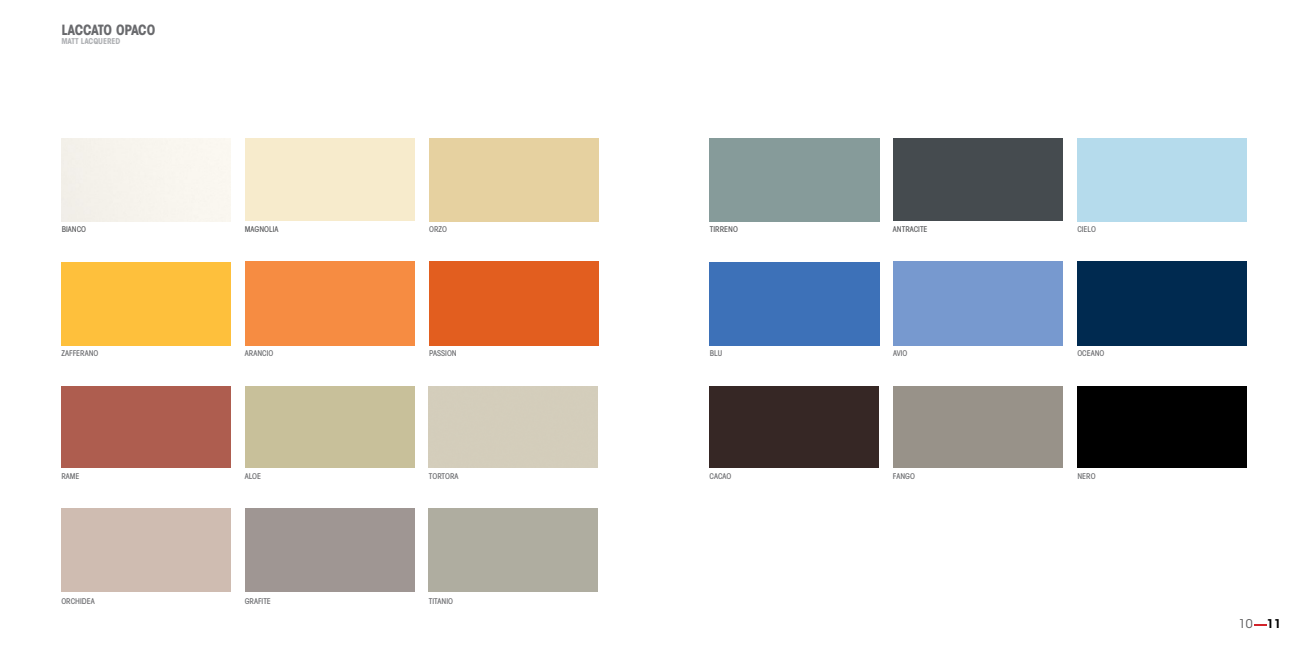
<style>
.page{position:relative;width:1304px;height:652px;background:#fff}
.page>*{position:absolute;margin:0;border:0;box-sizing:border-box;transform-origin:0 0}
.t1{font:14px "ITC Avant Garde MM 740 450";letter-spacing:-.045em;color:#696a6d}
.t2{font:12px "ITC Avant Garde Std";color:#5b5b5c}
.t3{font:500 condensed 8px "Avant Garde";color:#696a6d}
.t4{font:500 condensed 8px "Avant Garde";color:#58595b}
.t5{font:8px "ITC Avant Garde MM 740 450";color:#afb1b4}
.s1{font-weight:600;color:#000}
</style>
<div class="page">
<div style="left:893px;top:138px;width:169px;height:82px;background:#454b4f"></div>
<div style="left:61px;top:386px;width:170px;height:82px;background:#ae5d4f"></div>
<div style="left:710px;top:386px;width:169px;height:82px;background:#362725"></div>
<div style="left:1078px;top:386px;width:169px;height:82px;background:#000"></div>
<div style="left:62px;top:262px;width:169px;height:83px;background:#fec03c"></div>
<div style="left:710px;top:262px;width:169px;height:83px;background:#3d71b8"></div>
<div style="left:245px;top:262px;width:169px;height:83px;background:#f68c42"></div>
<div style="left:429px;top:262px;width:169px;height:83px;background:#e25e1f"></div>
<div style="left:1077px;top:262px;width:169px;height:83px;background:#002a50"></div>
<svg style="left:1254px;top:624px;width:12px;height:1px"></svg>
<h1 class="t1" style="left:61px;top:22px;width:95px">LACCATO OPACO</h1>
<p class="t5" style="left:61px;top:36px;width:61px">MATT LACQUERED</p>
<p class="t3" style="left:429px;top:224px;width:19px">ORZO</p>
<p class="t3" style="left:1077px;top:224px;width:20px">CIELO</p>
<p class="t4" style="left:62px;top:224px;width:26px">BIANCO</p>
<p class="t4" style="left:245px;top:224px;width:35px">MAGNOLIA</p>
<p class="t4" style="left:710px;top:224px;width:29px">TIRRENO</p>
<p class="t4" style="left:893px;top:224px;width:36px">ANTRACITE</p>
<p class="t3" style="left:62px;top:348px;width:38px">ZAFFERANO</p>
<p class="t3" style="left:245px;top:348px;width:30px">ARANCIO</p>
<p class="t3" style="left:429px;top:348px;width:29px">PASSION</p>
<p class="t3" style="left:710px;top:348px;width:14px">BLU</p>
<p class="t3" style="left:893px;top:348px;width:16px">AVIO</p>
<p class="t3" style="left:1077px;top:348px;width:29px">OCEANO</p>
<p class="t3" style="left:61px;top:471px;width:20px">RAME</p>
<p class="t3" style="left:245px;top:471px;width:18px">ALOE</p>
<p class="t3" style="left:429px;top:471px;width:31px">TORTORA</p>
<p class="t3" style="left:710px;top:471px;width:23px">CACAO</p>
<p class="t3" style="left:893px;top:471px;width:24px">FANGO</p>
<p class="t3" style="left:1077px;top:471px;width:20px">NERO</p>
<p class="t3" style="left:61px;top:596px;width:35px">ORCHIDEA</p>
<p class="t3" style="left:245px;top:596px;width:28px">GRAFITE</p>
<p class="t3" style="left:429px;top:596px;width:26px">TITANIO</p>
<h2 class="t2" style="left:1239px;top:617px;width:44px">10 <span class="s1">11</span></h2>
</div>
